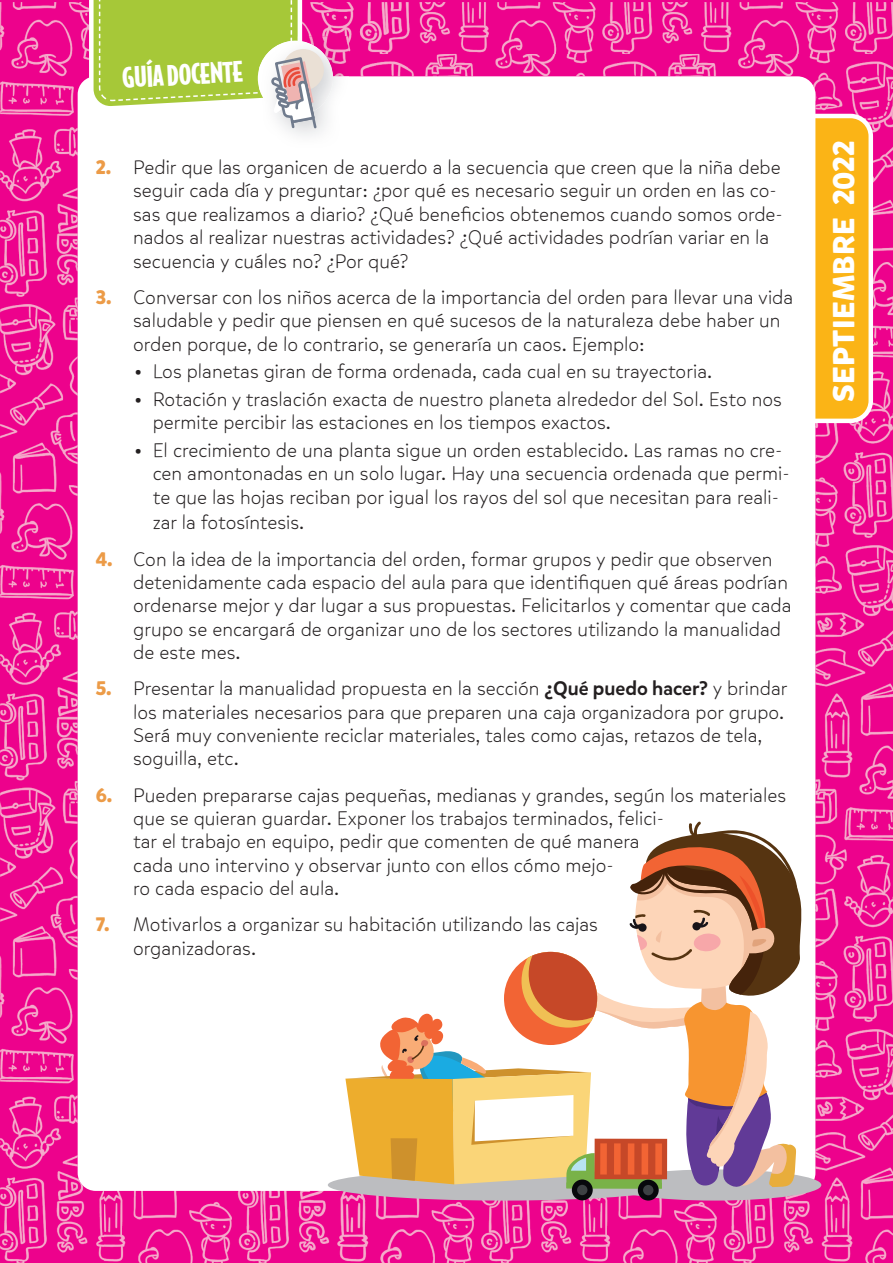
<style>
.page{position:relative;width:893px;height:1263px;background:#fff}
.page>*{position:absolute;margin:0;border:0;box-sizing:border-box;transform-origin:0 0}
.t1{font:700 30px "Mikado";letter-spacing:.015em;color:#fff}
.t2{font:900 27px "Bodega Sans";color:#fff}
.t3{font:300 19.5px/23.4px "Mikado";color:#231f20}
.s1{font-weight:700;color:#ec9b47}
.s2{font-weight:700}
.s3{font-weight:500}
</style>
<div class="page">
<img style="left:0;top:2px;width:105px;height:1261px">
<img style="left:318px;top:2px;width:575px;height:52px">
<img style="left:349px;top:54px;width:544px;height:53px">
<img style="left:789px;top:107px;width:104px;height:1156px">
<img style="left:105px;top:1191px;width:684px;height:72px">
<div style="left:792px;top:116px;width:79px;height:305px;background:#fbb416;border-radius:20px"></div>
<div style="left:790px;top:114px;width:83px;height:309px;border:4px solid #fff;border-radius:20px"></div>
<div style="left:78px;top:76px;width:737px;height:1115px;background:#fff;border-radius:18px"></div>
<img style="left:318px;top:36px;width:31px;height:40px">
<img style="left:318px;top:76px;width:31px;height:57px">
<img style="left:318px;top:41px;width:15px;height:75px">
<div style="left:282px;top:49px;width:42px;height:41px;background:#eae0d5;border-radius:50%"></div>
<svg style="left:89px;top:0;width:229px;height:136px"></svg>
<div style="left:328px;top:1169px;width:350px;height:31px;background:#bcbdc0;border-radius:50%"></div>
<div style="left:608px;top:1169px;width:213px;height:31px;background:#bcbdc0;border-radius:50%"></div>
<div style="left:638px;top:1180px;width:21px;height:20px;background:#07080c;border-radius:50%"></div>
<div style="left:572px;top:1179px;width:21px;height:21px;background:#07080c;border-radius:50%"></div>
<div style="left:643px;top:1185px;width:10px;height:10px;background:#3d4144;border-radius:50%"></div>
<div style="left:577px;top:1185px;width:10px;height:10px;background:#3d4144;border-radius:50%"></div>
<svg style="left:345px;top:821px;width:459px;height:372px"></svg>
<h2 class="t2" style="left:121px;top:60px;width:123px;rotate:-3deg">GUÍA DOCENTE</h2>
<p class="t3" style="left:133px;top:156px;width:651px;text-indent:-37px"><span class="s1">2.</span> Pedir que las organicen de acuerdo a la secuencia que creen que la niña debe seguir cada día y preguntar: ¿por qué es necesario seguir un orden en las co&shy;sas que realizamos a diario? ¿Qué beneficios obtenemos cuando somos orde&shy;nados al realizar nuestras actividades? ¿Qué actividades podrían variar en la secuencia y cuáles no? ¿Por qué?</p>
<p class="t3" style="left:133px;top:286px;width:662px;text-indent:-37px"><span class="s1">3.</span> Conversar con los niños acerca de la importancia del orden para llevar una vida saludable y pedir que piensen en qué sucesos de la naturaleza debe haber un orden porque, de lo contrario, se generaría un caos. Ejemplo:</p>
<p class="t3" style="left:135px;top:360px;width:579px"><span class="s2">•</span> Los planetas giran de forma ordenada, cada cual en su trayectoria.</p>
<p class="t3" style="left:153px;top:388px;width:631px;text-indent:-18px"><span class="s2">•</span> Rotación y traslación exacta de nuestro planeta alrededor del Sol. Esto nos permite percibir las estaciones en los tiempos exactos.</p>
<p class="t3" style="left:153px;top:439px;width:639px;text-indent:-18px"><span class="s2">•</span> El crecimiento de una planta sigue un orden establecido. Las ramas no cre&shy;cen amontonadas en un solo lugar. Hay una secuencia ordenada que permi&shy;te que las hojas reciban por igual los rayos del sol que necesitan para reali-</p>
<p class="t3" style="left:153px;top:511px;width:153px">zar la fotosíntesis.</p>
<p class="t3" style="left:133px;top:547px;width:660px;text-indent:-37px"><span class="s1">4.</span> Con la idea de la importancia del orden, formar grupos y pedir que observen detenidamente cada espacio del aula para que identifiquen qué áreas podrían ordenarse mejor y dar lugar a sus propuestas. Felicitarlos y comentar que cada grupo se encargará de organizar uno de los sectores utilizando la manualidad de este mes.</p>
<p class="t3" style="left:133px;top:677px;width:656px;text-indent:-37px"><span class="s1">5.</span> Presentar la manualidad propuesta en la sección <span class="s3">¿Qué puedo hacer?</span> y brindar los materiales necesarios para que preparen una caja organizadora por grupo.<br>Será muy conveniente reciclar materiales, tales como cajas, retazos de tela, soguilla, etc.</p>
<p class="t3" style="left:133px;top:783px;width:654px;text-indent:-37px"><span class="s1">6.</span> Pueden prepararse cajas pequeñas, medianas y grandes, según los materiales que se quieran guardar. Exponer los trabajos terminados, felici-<br>tar el trabajo en equipo, pedir que comenten de qué manera<br>cada uno intervino y observar junto con ellos cómo mejo-<br>ro cada espacio del aula.</p>
<p class="t3" style="left:133px;top:913px;width:466px;text-indent:-37px"><span class="s1">7.</span> Motivarlos a organizar su habitación utilizando las cajas organizadoras.</p>
<h1 class="t1" style="left:825px;top:402px;width:263px;rotate:-90deg">SEPTIEMBRE 2022</h1>
</div>
